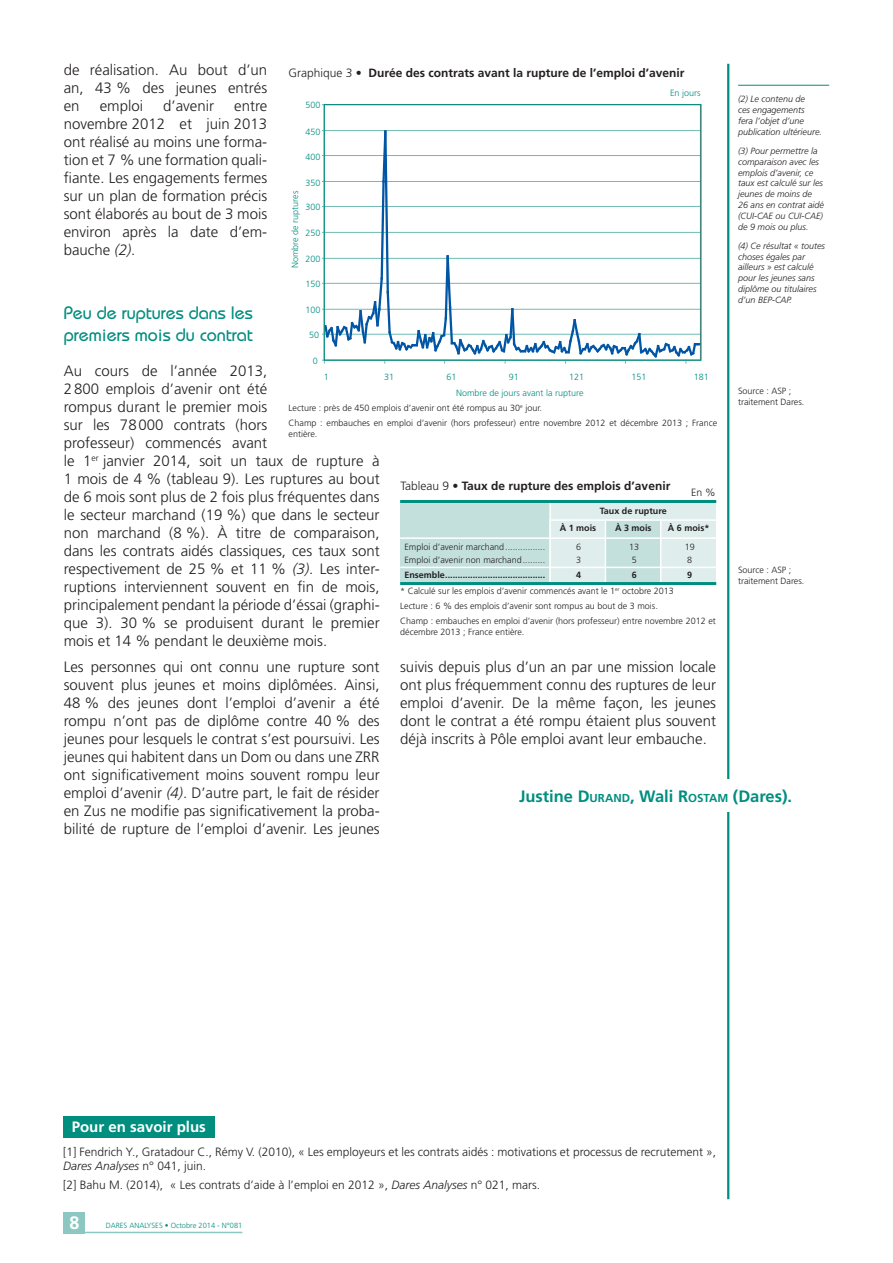
<style>
.page{position:relative;width:893px;height:1263px;background:#fff}
.page>*{position:absolute;margin:0;border:0;box-sizing:border-box;transform-origin:0 0}
.t1{font:500 18px/21.6px "Bauhaus";color:#008e7f}
.t2{font:700 18px "Frutiger";color:#fff}
.t3{font:700 16.5px "Frutiger";color:#008e7f}
.t4{font:300 15px/18px "Frutiger";color:#231f20;text-align:justify}
.t5{font:700 15px "Frutiger";color:#fff}
.t6{font:300 12px/14.4px "Frutiger";color:#231f20}
.t7{font:700 12px "Frutiger";color:#231f20}
.t8{font:300 10.5px "Frutiger";color:#231f20}
.t9{font:300 9px/15px "Frutiger";color:#231f20}
.t10{font:italic 300 9px/10.8px "Frutiger";color:#231f20}
.t11{font:300 9px "Frutiger";color:#008e7f}
.t12{font:700 9px "Frutiger";color:#231f20}
.t13{font:300 7.5px "Frutiger";color:#008e7f}
.s1{font-style:italic}
.s2{font-weight:300}
.s3{font-size:11.55px}
.s4{font-style:inherit}
</style>
<div class="page">
<div style="left:64px;top:1212px;width:21px;height:21px;background:#8cc7c2"></div>
<hr style="left:64px;top:1232px;width:178px;height:1px;background:#8cc7c2">
<div style="left:400px;top:501px;width:150px;height:82px;background:#c3e0dd"></div>
<div style="left:550px;top:519px;width:55px;height:64px;background:#dfeeec"></div>
<div style="left:605px;top:519px;width:55px;height:64px;background:#c3e0dd"></div>
<div style="left:660px;top:519px;width:56px;height:64px;background:#dfeeec"></div>
<div style="left:550px;top:501px;width:166px;height:18px;background:#dfeeec"></div>
<hr style="left:400px;top:537px;width:316px;height:2px;background:#fff">
<hr style="left:550px;top:519px;width:166px;height:2px;background:#fff">
<hr style="left:400px;top:567px;width:316px;height:1px;background:#fff">
<hr style="left:549px;top:501px;width:2px;height:82px;background:#fff">
<hr style="left:605px;top:519px;width:1px;height:64px;background:#fff">
<hr style="left:660px;top:519px;width:1px;height:64px;background:#fff">
<hr style="left:400px;top:500px;width:316px;height:3px;background:#008e7f">
<hr style="left:400px;top:582px;width:316px;height:3px;background:#008e7f">
<svg style="left:322px;top:129px;width:377px;height:234px"></svg>
<div style="left:324px;top:104px;width:377px;height:257px;border:1px solid #008e7f"></div>
<div style="left:63px;top:1116px;width:152px;height:21px;background:#008e7f"></div>
<hr style="left:738px;top:85px;width:91px;height:1px;background:#008e7f">
<hr style="left:727px;top:64px;width:2px;height:1135px;background:#008e7f">
<div style="left:492px;top:780px;width:300px;height:32px;background:#fff"></div>
<p class="t4" style="left:64px;top:61px;width:205px">de réalisation. Au bout d’un an, 43 % des jeunes entrés en</p>
<p class="t4" style="left:100px;top:97px;width:45px">emploi</p>
<p class="t4" style="left:163px;top:97px;width:52px">d’avenir</p>
<p class="t4" style="left:64px;top:97px;width:205px;text-indent:170px">entre novembre 2012 et juin 2013 ont réalisé au moins une forma&shy;tion et 7 % une formation quali&shy;fiante. Les engagements fermes sur un plan de formation précis sont élaborés au bout de 3 mois environ après la date d’em&shy;bauche <span class="s1">(2)</span>.</p>
<p class="t7" style="left:289px;top:65px;width:397px"><span class="s2">Graphique 3</span> • Durée des contrats avant la rupture de l’emploi d’avenir</p>
<p class="t11" style="left:306px;top:100px;width:17px">500</p>
<p class="t11" style="left:306px;top:126px;width:17px">450</p>
<p class="t11" style="left:306px;top:151px;width:17px">400</p>
<p class="t11" style="left:306px;top:177px;width:17px">350</p>
<p class="t11" style="left:290px;top:268px;width:79px;rotate:-90deg">Nombre de ruptures</p>
<p class="t11" style="left:306px;top:202px;width:17px">300</p>
<p class="t11" style="left:306px;top:228px;width:17px">250</p>
<p class="t11" style="left:306px;top:254px;width:17px">200</p>
<p class="t11" style="left:306px;top:279px;width:17px">150</p>
<p class="t11" style="left:670px;top:88px;width:32px">En jours</p>
<p class="t10" style="left:738px;top:94px;width:86px">(2) Le contenu de<br>ces engagements<br>fera l’objet d’une publication ultérieure.</p>
<p class="t10" style="left:738px;top:145px;width:88px">(3) Pour permettre la comparaison avec les emplois d’avenir, ce taux est calculé sur les jeunes de moins de<br>26 ans en contrat aidé (CUI-CAE ou CUI-CAE) de 9 mois ou plus.</p>
<p class="t10" style="left:738px;top:240px;width:89px">(4) Ce résultat « toutes choses égales par ailleurs » est calculé pour les jeunes sans diplôme ou titulaires d’un BEP-CAP.</p>
<p class="t1" style="left:64px;top:302px;width:191px">Peu de ruptures dans les premiers mois du contrat</p>
<p class="t4" style="left:64px;top:362px;width:317px;text-align:left">Au cours de l’année 2013,<br>2800 emplois d’avenir ont été<br>rompus durant le premier mois<br>sur les 78000 contrats (hors<br>professeur) commencés avant<br>le 1<sup>er</sup> janvier 2014, soit un taux de rupture à 1 mois de 4 % (tableau 9). Les ruptures au bout de 6 mois sont plus de 2 fois plus fréquentes dans le secteur marchand (19 %) que dans le secteur non marchand (8 %). À titre de comparaison, dans les contrats aidés classiques, ces taux sont respectivement de 25 % et 11 % <span class="s1">(3)</span>. Les inter&shy;ruptions interviennent souvent en fin de mois, principalement pendant la période d’éssai (graphi&shy;que 3). 30 % se produisent durant le premier mois et 14 % pendant le deuxième mois.</p>
<p class="t4" style="left:64px;top:658px;width:317px">Les personnes qui ont connu une rupture sont souvent plus jeunes et moins diplômées. Ainsi, 48 % des jeunes dont l’emploi d’avenir a été rompu n’ont pas de diplôme contre 40 % des jeunes pour lesquels le contrat s’est poursuivi. Les jeunes qui habitent dans un Dom ou dans une ZRR ont significativement moins souvent rompu leur emploi d’avenir <span class="s1">(4)</span>. D’autre part, le fait de résider en Zus ne modifie pas significativement la proba&shy;bilité de rupture de l‘emploi d’avenir. Les jeunes</p>
<p class="t4" style="left:400px;top:658px;width:317px">suivis depuis plus d’un an par une mission locale ont plus fréquemment connu des ruptures de leur emploi d’avenir. De la même façon, les jeunes dont le contrat a été rompu étaient plus souvent déjà inscrits à Pôle emploi avant leur embauche.</p>
<p class="t11" style="left:306px;top:305px;width:17px">100</p>
<p class="t11" style="left:309px;top:330px;width:12px">50</p>
<p class="t11" style="left:313px;top:356px;width:7px">0</p>
<p class="t11" style="left:324px;top:372px;width:7px">1</p>
<p class="t11" style="left:384px;top:372px;width:12px">31</p>
<p class="t11" style="left:446px;top:372px;width:12px">61</p>
<p class="t11" style="left:509px;top:372px;width:12px">91</p>
<p class="t11" style="left:569px;top:372px;width:17px">121</p>
<p class="t11" style="left:631px;top:372px;width:17px">151</p>
<p class="t11" style="left:694px;top:372px;width:17px">181</p>
<p class="t11" style="left:456px;top:388px;width:129px">Nombre de jours avant la rupture</p>
<p class="t9" style="left:738px;top:385px;width:68px;line-height:10.8px">Source : ASP ; traitement Dares.</p>
<p class="t9" style="left:289px;top:401px;width:430px">Lecture : près de 450 emplois d’avenir ont été rompus au 30<sup>e</sup> jour.<br>Champ : embauches en emploi d’avenir (hors professeur) entre novembre 2012 et décembre 2013 ; France</p>
<p class="t9" style="left:289px;top:426px;width:30px">entière.</p>
<p class="t7" style="left:400px;top:479px;width:271px"><span class="s2">Tableau 9</span> • Taux de rupture des emplois d’avenir</p>
<p class="t8" style="left:691px;top:486px;width:26px">En %</p>
<p class="t12" style="left:560px;top:523px;width:38px">À 1 mois</p>
<p class="t12" style="left:615px;top:523px;width:38px">À 3 mois</p>
<p class="t12" style="left:668px;top:523px;width:43px">À 6 mois*</p>
<p class="t12" style="left:600px;top:505px;width:68px">Taux de rupture</p>
<p class="t9" style="left:404px;top:539px;width:142px">Emploi d’avenir marchand................</p>
<p class="t9" style="left:576px;top:539px;width:7px">6</p>
<p class="t9" style="left:629px;top:539px;width:12px">13</p>
<p class="t9" style="left:685px;top:539px;width:12px">19</p>
<p class="t9" style="left:404px;top:552px;width:142px">Emploi d’avenir non marchand.........</p>
<p class="t9" style="left:576px;top:552px;width:7px">3</p>
<p class="t9" style="left:632px;top:552px;width:7px">5</p>
<p class="t9" style="left:687px;top:552px;width:7px">8</p>
<p class="t12" style="left:404px;top:569px;width:142px">Ensemble........................................</p>
<p class="t12" style="left:576px;top:569px;width:7px">4</p>
<p class="t12" style="left:632px;top:569px;width:7px">6</p>
<p class="t12" style="left:687px;top:569px;width:7px">9</p>
<p class="t9" style="left:738px;top:564px;width:68px;line-height:10.8px">Source : ASP ; traitement Dares.</p>
<p class="t9" style="left:400px;top:584px;width:317px">* Calculé sur les emplois d’avenir commencés avant le 1<sup>er</sup> octobre 2013<br>Lecture : 6 % des emplois d’avenir sont rompus au bout de 3 mois.<br>Champ : embauches en emploi d’avenir (hors professeur) entre novembre 2012 et</p>
<p class="t9" style="left:400px;top:625px;width:126px">décembre 2013 ; France entière.</p>
<p class="t3" style="left:519px;top:787px;width:275px">Justine D<span class="s3">URAND</span><span class="s4">,</span> Wali R<span class="s3">OSTAM</span> (Dares).</p>
<p class="t5" style="left:72px;top:1118px;width:136px">Pour en savoir plus</p>
<p class="t6" style="left:63px;top:1145px;width:654px">[1] Fendrich Y., Gratadour C., Rémy V. (2010), « Les employeurs et les contrats aidés : motivations et processus de recrutement »,<br><span class="s1">Dares Analyses</span> n° 041, juin.</p>
<p class="t6" style="left:63px;top:1178px;width:478px">[2] Bahu M. (2014), « Les contrats d’aide à l’emploi en 2012 », <span class="s1">Dares Analyses</span> n° 021, mars.</p>
<p class="t2" style="left:69px;top:1212px;width:12px">8</p>
<p class="t13" style="left:106px;top:1221px;width:138px">DARES ANALYSES • Octobre 2014 - N°081</p>
</div>
